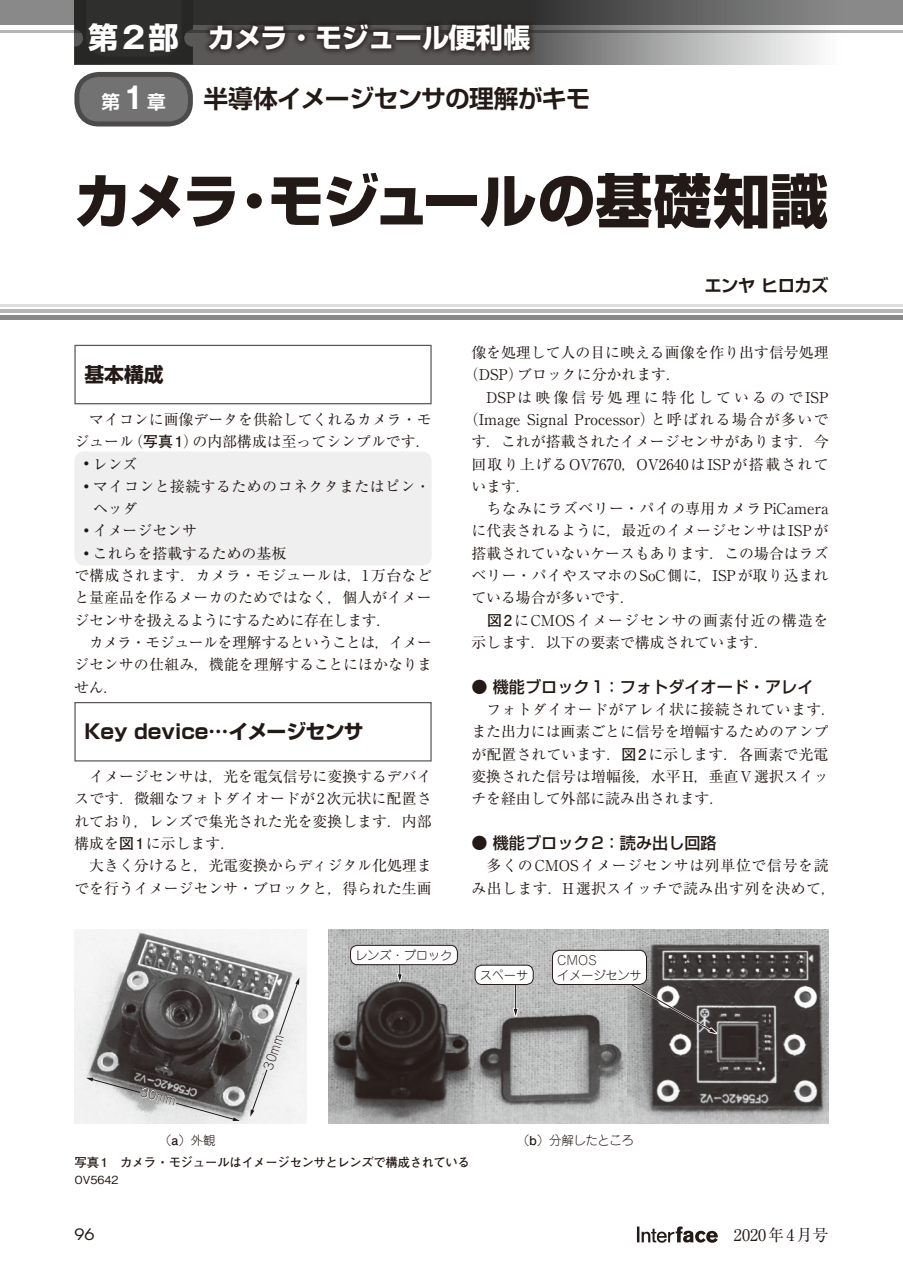
<style>
.page{position:relative;width:903px;height:1275px;background:#fff}
.page>*{position:absolute;margin:0;border:0;box-sizing:border-box;transform-origin:0 0}
.t1{font:800 58.27px "Shin Go Pro";letter-spacing:-.01em;color:#231916}
.t2{font:700 27.3px "Shin Go Pro";letter-spacing:-.035em;color:#fff}
.t3{font:700 24.85px "Shin Go Pro De";letter-spacing:-.035em;color:#231916}
.t4{font:700 19.78px "Shin Go Pro";color:#231916}
.t5{font:700 18.55px "Shin Go Pro De";color:#fff}
.t6{font:700 17.32px "Shin Go Pro De";letter-spacing:-.035em;color:#231916}
.t7{font:500 16.1px "Shin Go Pro";color:#231916}
.t8{font:16.1px "Ryumin Pro";color:#231916}
.t9{font:15.58px "ITC Avant Garde Std";color:#231916;scale:1.11 1}
.t10{font:14.88px/22.4px "Ryumin Pro";color:#231916}
.t11{font:14.88px/22.4px "Ryumin Pro";letter-spacing:.03em;color:#231916;text-align:center}
.t12{font:14.88px "Ryumin Pro";letter-spacing:.02em;color:#231916}
.t13{font:14.88px "Ryumin Pro";letter-spacing:.09em;color:#231916}
.t14{font:14.88px "Ryumin Pro";letter-spacing:-.045em;color:#231916}
.t15{font:14.88px "Ryumin Pro";letter-spacing:.215em;color:#231916}
.t16{font:14.88px "Ryumin Pro";letter-spacing:.06em;color:#231916}
.t17{font:14.88px "Ryumin Pro";letter-spacing:-.035em;color:#231916}
.t18{font:300 12.42px/14.9px "Jun 101 Pro";letter-spacing:-.035em;color:#231916}
.t19{font:700 12.42px "Futo Go B101 Pro";letter-spacing:-.035em;color:#231916}
.t20{font:500 11.2px "Gothic BBB Pro";color:#231916}
.s1{font-size:29.93px}
.s2{font-family:"Gothic MB101 Pro";font-size:29.93px}
.s3{font-family:"Gothic MB101 Pro"}
.s4{font-family:"Gothic MB101 Pro De";font-size:29.75px}
.s5{font-family:"Futo Go B101 Pro";font-weight:700}
.s6{font-size:25.38px}
</style>
<div class="page">
<svg style="left:637px;top:1226px;width:81px;height:17px"></svg>
<div style="left:74px;top:345px;width:358px;height:59px;border:1px solid #595857"></div>
<div style="left:74px;top:702px;width:358px;height:59px;border:1px solid #595857"></div>
<div style="left:74px;top:451px;width:358px;height:115px;background:#efeff0;border-radius:10px"></div>
<img style="left:74px;top:929px;width:232px;height:195px">
<svg style="left:250px;top:977px;width:49px;height:140px"></svg>
<svg style="left:86px;top:1078px;width:154px;height:43px"></svg>
<img style="left:328px;top:929px;width:500px;height:195px">
<hr style="left:515px;top:981px;width:2px;height:31px;background:#fff">
<hr style="left:515px;top:981px;width:1px;height:31px;background:#231916">
<svg style="left:511px;top:1006px;width:9px;height:18px"></svg>
<hr style="left:399px;top:946px;width:2px;height:32px;background:#fff">
<hr style="left:399px;top:946px;width:1px;height:32px;background:#231916">
<svg style="left:395px;top:972px;width:9px;height:17px"></svg>
<svg style="left:623px;top:979px;width:100px;height:58px;background:#6a6766"></svg>
<div style="left:475px;top:965px;width:58px;height:19px;background:#fff;border-radius:7px"></div>
<div style="left:475px;top:965px;width:58px;height:20px;border:1px solid #231916;border-radius:7px"></div>
<div style="left:350px;top:945px;width:107px;height:20px;background:#fff;border-radius:7px"></div>
<div style="left:350px;top:945px;width:108px;height:20px;border:1px solid #231916;border-radius:7px"></div>
<div style="left:552px;top:950px;width:94px;height:34px;background:#fff;border-radius:7px"></div>
<div style="left:552px;top:950px;width:95px;height:35px;border:1px solid #231916;border-radius:7px"></div>
<hr style="left:0;top:309px;width:903px;height:4px;background:#b5b5b6">
<div style="left:0;top:315px;width:903px;height:5px;background:#898989"></div>
<hr style="left:0;top:304px;width:903px;height:2px;background:#dcdddd">
<div style="left:0;top:0;width:903px;height:25px;background:#898989"></div>
<hr style="left:0;top:30px;width:903px;height:2px;background:#b5b5b6">
<svg style="left:74px;top:0;width:829px;height:64px"></svg>
<div style="left:77px;top:74px;width:113px;height:50px;background:#727272;border-radius:22px"></div>
<div style="left:74px;top:72px;width:119px;height:54px;border:5px solid #4d4a4a;border-radius:22px"></div>
<div style="left:202px;top:17px;width:335px;height:40px;background:#231916;opacity:.75"></div>
<h2 class="t2" style="left:88px;top:16px;width:444px"><span class="s1">第</span><span class="s2">2</span><span class="s1">部</span> カメラ<span class="s3">・</span>モジュール便利帳</h2>
<p class="t5" style="left:101px;top:87px;width:66px">第<span class="s4">1</span>章</p>
<h3 class="t3" style="left:203px;top:78px;width:389px">半導体イメージセンサの理解がキモ</h3>
<h1 class="t1" style="left:74px;top:155px;width:755px">カメラ<span class="s3">・</span>モジュールの基礎知識</h1>
<h3 class="t4" style="left:84px;top:359px;width:81px">基本構成</h3>
<p class="t10" style="left:89px;top:407px;width:344px">マイコンに画像データを供給してくれるカメラ・モ</p>
<p class="t10" style="left:74px;top:429px;width:358px">ジュール（<span class="s5">写真 1</span>）の内部構成は至ってシンプルです．</p>
<p class="t10" style="left:73px;top:452px;width:66px"><span class="s6">・</span>レンズ</p>
<p class="t11" style="left:73px;top:474px;width:359px"><span class="s6">・</span>マイコンと接続するためのコネクタまたはピン・</p>
<p class="t10" style="left:93px;top:496px;width:46px">ヘッダ</p>
<p class="t10" style="left:73px;top:519px;width:125px"><span class="s6">・</span>イメージセンサ</p>
<p class="t10" style="left:73px;top:541px;width:215px"><span class="s6">・</span>これらを搭載するための基板</p>
<p class="t12" style="left:74px;top:564px;width:359px">で構成されます．カメラ・モジュールは，1万台など</p>
<p class="t10" style="left:74px;top:586px;width:359px">と量産品を作るメーカのためではなく，個人がイメー</p>
<p class="t17" style="left:74px;top:608px;width:318px">ジセンサを扱えるようにするために存在します．</p>
<p class="t14" style="left:74px;top:631px;width:359px">　カメラ・モジュールを理解するということは，イメー</p>
<p class="t10" style="left:74px;top:653px;width:359px">ジセンサの仕組み，機能を理解することにほかなりま</p>
<p class="t10" style="left:74px;top:675px;width:45px">せん．</p>
<h3 class="t4" style="left:84px;top:716px;width:281px">Key device…イメージセンサ</h3>
<p class="t10" style="left:74px;top:764px;width:359px;text-indent:15px">イメージセンサは，光を電気信号に変換するデバイスです．微細なフォトダイオードが2次元状に配置されており，レンズで集光された光を変換します．内部構成を<span class="s5">図1</span>に示します．<br>　大きく分けると，光電変換からディジタル化処理までを行うイメージセンサ・ブロックと，得られた生画</p>
<p class="t6" style="left:704px;top:271px;width:126px">エンヤ ヒロカズ</p>
<p class="t10" style="left:471px;top:340px;width:359px">像を処理して人の目に映える画像を作り出す信号処理</p>
<p class="t10" style="left:464px;top:362px;width:219px">（DSP）ブロックに分かれます．</p>
<p class="t15" style="left:471px;top:385px;width:359px">　DSPは映像信号処理に特化しているのでISP</p>
<p class="t10" style="left:464px;top:407px;width:366px">（Image Signal Processor）と呼ばれる場合が多いで</p>
<p class="t10" style="left:471px;top:429px;width:359px">す．これが搭載されたイメージセンサがあります．今</p>
<p class="t13" style="left:471px;top:452px;width:359px">回取り上げるOV7670，OV2640はISPが搭載されて</p>
<p class="t10" style="left:471px;top:474px;width:61px">います．</p>
<p class="t11" style="left:471px;top:496px;width:359px">　ちなみにラズベリー・パイの専用カメラPiCamera</p>
<p class="t10" style="left:471px;top:519px;width:359px">に代表されるように，最近のイメージセンサはISPが</p>
<p class="t10" style="left:471px;top:541px;width:359px">搭載されていないケースもあります．この場合はラズ</p>
<p class="t12" style="left:471px;top:564px;width:359px">ベリー・パイやスマホのSoC側に，ISPが取り込まれ</p>
<p class="t10" style="left:471px;top:586px;width:165px">ている場合が多いです．</p>
<p class="t16" style="left:487px;top:608px;width:343px"><span class="s5">図2</span>にCMOSイメージセンサの画素付近の構造を</p>
<p class="t10" style="left:471px;top:630px;width:299px">示します．以下の要素で構成されています．</p>
<p class="t7" style="left:471px;top:673px;width:344px">● 機能ブロック1：フォトダイオード・アレイ</p>
<p class="t10" style="left:471px;top:697px;width:366px;text-indent:15px">フォトダイオードがアレイ状に接続されています．また出力には画素ごとに信号を増幅するためのアンプが配置されています．<span class="s5">図2</span>に示します．各画素で光電変換された信号は増幅後，水平H，垂直V選択スイッチを経由して外部に読み出されます．</p>
<p class="t7" style="left:471px;top:829px;width:247px">● 機能ブロック2：読み出し回路</p>
<p class="t11" style="left:471px;top:854px;width:366px">多くのCMOSイメージセンサは列単位で信号を読<br>み出します．H選択スイッチで読み出す列を決めて，</p>
<p class="t18" style="left:355px;top:946px;width:99px">レンズ・ブロック</p>
<p class="t18" style="left:480px;top:966px;width:50px">スペーサ</p>
<p class="t18" style="left:557px;top:951px;width:86px">CMOS<br>イメージセンサ</p>
<p class="t18" style="left:143px;top:1083px;width:37px;rotate:15deg">30mm</p>
<p class="t18" style="left:159px;top:1131px;width:58px">（<span class="s5">a</span>）外観</p>
<p class="t18" style="left:259px;top:1066px;width:37px;rotate:-71deg">30mm</p>
<p class="t18" style="left:517px;top:1131px;width:118px">（<span class="s5">b</span>）分解したところ</p>
<p class="t19" style="left:74px;top:1152px;width:397px">写真 1　カメラ・モジュールはイメージセンサとレンズで構成されている</p>
<p class="t20" style="left:74px;top:1171px;width:46px">OV5642</p>
<p class="t9" style="left:74px;top:1225px;width:20px">96</p>
<p class="t8" style="left:718px;top:1222px;width:112px">　2020年4月号</p>
</div>
